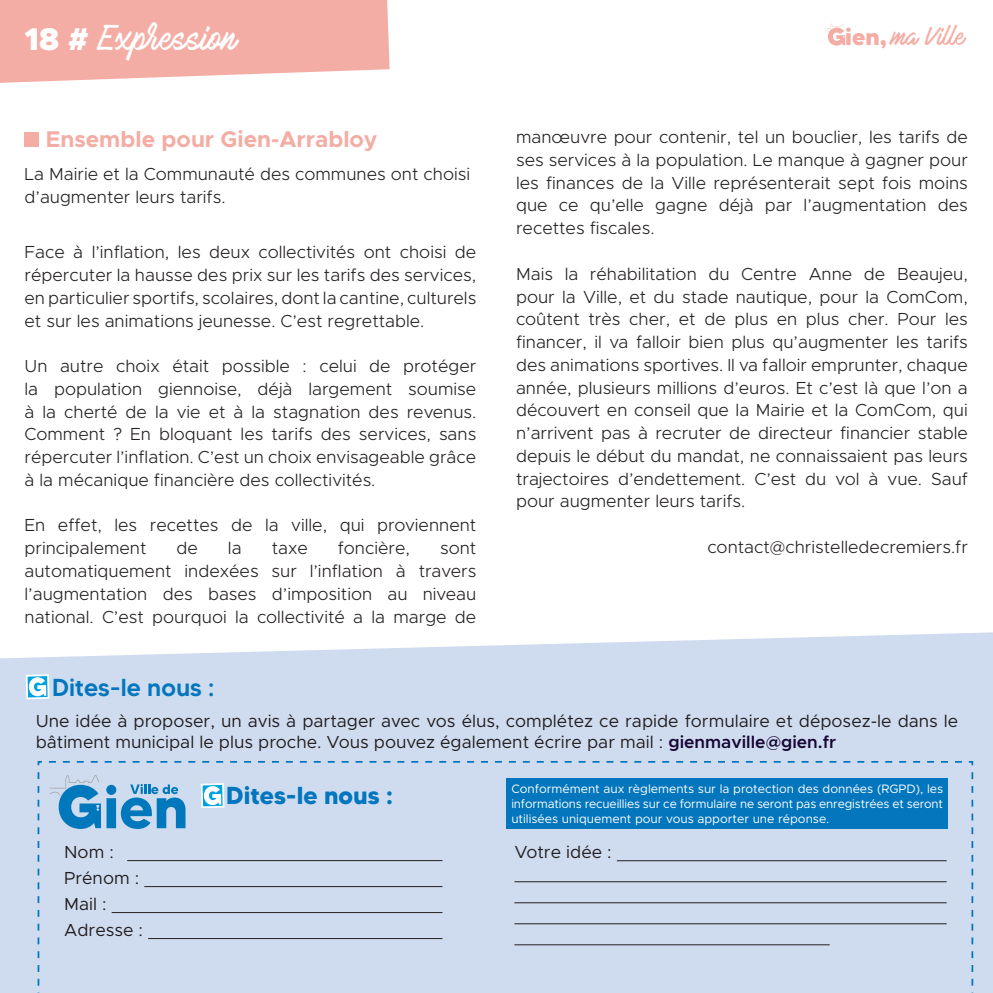
<style>
.page{position:relative;width:993px;height:993px;background:#fff}
.page>*{position:absolute;margin:0;border:0;box-sizing:border-box;transform-origin:0 0}
.t1{font:31.5px "Mark My Words";color:#fff}
.TITRE_BLEU_FONCE{font:500 24.5px "MADETOMMY";color:#0376bd}
.t2{font:700 24.5px "MADETOMMY";color:#0376bd}
.t3{font:700 22.75px "Metropolis";color:#f4ada4}
.t4{font:22.75px "Mark My Words";color:#f4ada4}
.t5{font:300 17.5px/22.8px "Metropolis";color:#231f20;text-align:justify}
.Paragraphe{font:17.5px/21px "Metropolis";color:#231f20}
.Paragraphe-2{font:12.25px/14.7px "Metropolis";color:#fff;text-align:justify}
.s1{font-family:"Metropolis";font-weight:900}
.s2{font-weight:600;color:#180636}
</style>
<div class="page">
<svg style="left:824px;top:24px;width:20px;height:22px"></svg>
<svg style="left:0;top:0;width:389px;height:83px;background:#f4b3ab"></svg>
<svg style="left:0;top:632px;width:992px;height:360px;background:#d3dff0"></svg>
<div style="left:37px;top:759px;width:936px;height:233px;background:#cfdcef"></div>
<svg style="left:25px;top:673px;width:25px;height:27px"></svg>
<div style="left:506px;top:778px;width:441px;height:51px;background:#0376bd"></div>
<div style="left:25px;top:132px;width:14px;height:15px;background:#f4ada4"></div>
<p class="t1" style="left:25px;top:21px;width:214px"><span class="s1">18 #</span> Expression</p>
<p class="t4" style="left:844px;top:24px;width:121px"><span class="s1">ien,</span> ma Ville</p>
<p class="t3" style="left:46px;top:125px;width:333px">Ensemble pour Gien-Arrabloy</p>
<p class="t5" style="left:25px;top:162px;width:447px">La Mairie et la Communauté des communes ont choisi d’augmenter leurs tarifs.</p>
<p class="t5" style="left:25px;top:241px;width:453px">Face à l’inflation, les deux collectivités ont choisi de répercuter la hausse des prix sur les tarifs des services, en particulier sportifs, scolaires, dont la cantine, culturels et sur les animations jeunesse. C’est regrettable.</p>
<p class="t5" style="left:25px;top:354px;width:453px">Un autre choix était possible : celui de protéger la population giennoise, déjà largement soumise à la cherté de la vie et à la stagnation des revenus.<br>Comment ? En bloquant les tarifs des services, sans répercuter l’inflation. C’est un choix envisageable grâce à la mécanique financière des collectivités.</p>
<p class="t5" style="left:25px;top:514px;width:453px">En effet, les recettes de la ville, qui proviennent principalement</p>
<p class="t5" style="left:176px;top:536px;width:23px">de</p>
<p class="t5" style="left:228px;top:536px;width:15px">la</p>
<p class="t5" style="left:271px;top:536px;width:38px">taxe</p>
<p class="t5" style="left:338px;top:536px;width:74px">foncière,</p>
<p class="t5" style="left:25px;top:536px;width:453px;text-indent:415px">sont automatiquement indexées sur l’inflation à travers l’augmentation des bases d’imposition au niveau national. C’est pourquoi la collectivité a la marge de</p>
<p class="t5" style="left:516px;top:126px;width:453px">manœuvre pour contenir, tel un bouclier, les tarifs de ses services à la population. Le manque à gagner pour les finances de la Ville représenterait sept fois moins que ce qu’elle gagne déjà par l’augmentation des recettes fiscales.</p>
<p class="t5" style="left:516px;top:262px;width:453px">Mais la réhabilitation du Centre Anne de Beaujeu, pour la Ville, et du stade nautique, pour la ComCom, coûtent très cher, et de plus en plus cher. Pour les financer, il va falloir bien plus qu’augmenter les tarifs des animations sportives. Il va falloir emprunter, chaque année, plusieurs millions d’euros. Et c’est là que l’on a découvert en conseil que la Mairie et la ComCom, qui n’arrivent pas à recruter de directeur financier stable depuis le début du mandat, ne connaissaient pas leurs trajectoires d’endettement. C’est du vol à vue. Sauf pour augmenter leurs tarifs.</p>
<p class="t5" style="left:707px;top:535px;width:262px">contact@christelledecremiers.fr</p>
<p class="TITRE_BLEU_FONCE" style="left:52px;top:672px;width:164px">Dites-le nous :</p>
<p class="Paragraphe" style="left:36px;top:710px;width:923px">Une idée à proposer, un avis à partager avec vos élus, complétez ce rapide formulaire et déposez-le dans le bâtiment municipal le plus proche. Vous pouvez également écrire par mail : <span class="s2">gienmaville@gien.fr</span></p>
<p class="t2" style="left:226px;top:779px;width:168px">Dites-le nous :</p>
<p class="Paragraphe-2" style="left:511px;top:781px;width:433px">Conformément aux règlements sur la protection des données (RGPD), les informations recueillies sur ce formulaire ne seront pas enregistrées et seront utilisées uniquement pour vous apporter une réponse.</p>
<p class="Paragraphe" style="left:64px;top:841px;width:51px">Nom :</p>
<p class="Paragraphe" style="left:64px;top:867px;width:77px">Prénom :</p>
<p class="Paragraphe" style="left:64px;top:893px;width:44px">Mail :</p>
<p class="Paragraphe" style="left:64px;top:919px;width:80px">Adresse :</p>
<p class="Paragraphe" style="left:514px;top:841px;width:99px">Votre idée :</p>
</div>
